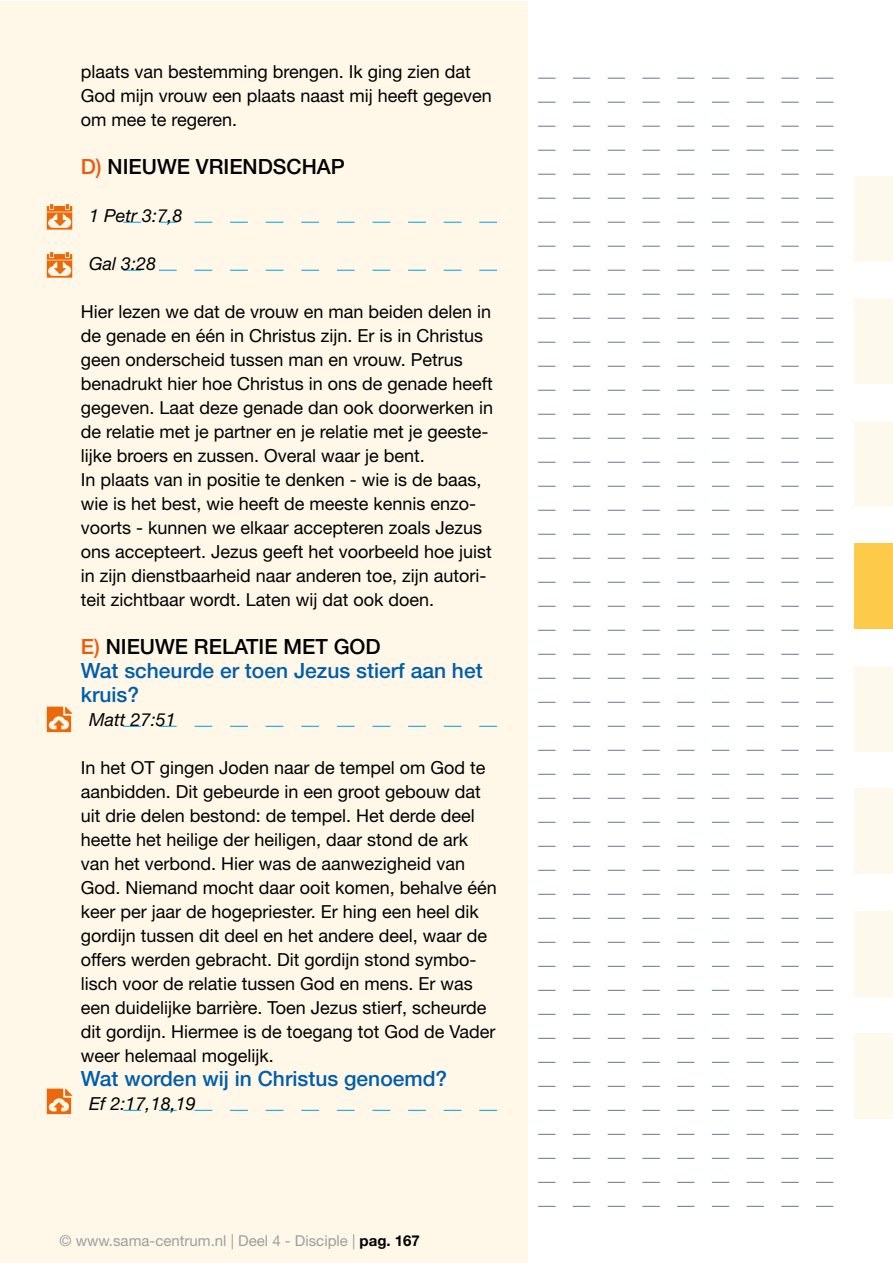
<style>
.page{position:relative;width:893px;height:1263px;background:#fff}
.page>*{position:absolute;margin:0;border:0;box-sizing:border-box;transform-origin:0 0}
.t1{font:500 21px/24px "Helvetica Neue LT";color:#005ea8}
.t2{font:500 21px "Helvetica Neue LT";color:#000}
.t3{font:18px/24px "Helvetica Neue LT";color:#000}
.t4{font:italic 18px "Helvetica Neue LT";color:#000}
.t5{font:15px "Helvetica Neue LT";color:#9c9e9f}
.s1{color:#e95d0f}
.s2{color:#000}
.s3{font-weight:700;color:#000}
</style>
<div class="page">
<svg style="left:527px;top:78px;width:306px;height:1px"></svg>
<svg style="left:527px;top:102px;width:306px;height:1px"></svg>
<svg style="left:527px;top:126px;width:306px;height:1px"></svg>
<svg style="left:527px;top:150px;width:306px;height:1px"></svg>
<svg style="left:527px;top:174px;width:306px;height:1px"></svg>
<svg style="left:527px;top:198px;width:306px;height:1px"></svg>
<svg style="left:527px;top:222px;width:306px;height:1px"></svg>
<svg style="left:527px;top:246px;width:306px;height:1px"></svg>
<svg style="left:527px;top:270px;width:306px;height:1px"></svg>
<svg style="left:527px;top:294px;width:306px;height:1px"></svg>
<svg style="left:527px;top:318px;width:306px;height:1px"></svg>
<svg style="left:527px;top:342px;width:306px;height:1px"></svg>
<svg style="left:527px;top:366px;width:306px;height:1px"></svg>
<svg style="left:527px;top:390px;width:306px;height:1px"></svg>
<svg style="left:527px;top:414px;width:306px;height:1px"></svg>
<svg style="left:527px;top:438px;width:306px;height:1px"></svg>
<svg style="left:527px;top:462px;width:306px;height:1px"></svg>
<svg style="left:527px;top:486px;width:306px;height:1px"></svg>
<svg style="left:527px;top:510px;width:306px;height:1px"></svg>
<svg style="left:527px;top:534px;width:306px;height:1px"></svg>
<svg style="left:527px;top:558px;width:306px;height:1px"></svg>
<svg style="left:527px;top:582px;width:306px;height:1px"></svg>
<svg style="left:527px;top:606px;width:306px;height:1px"></svg>
<svg style="left:527px;top:630px;width:306px;height:1px"></svg>
<svg style="left:527px;top:654px;width:306px;height:1px"></svg>
<svg style="left:527px;top:678px;width:306px;height:1px"></svg>
<svg style="left:527px;top:702px;width:306px;height:1px"></svg>
<svg style="left:527px;top:726px;width:306px;height:1px"></svg>
<svg style="left:527px;top:750px;width:306px;height:1px"></svg>
<svg style="left:527px;top:774px;width:306px;height:1px"></svg>
<svg style="left:527px;top:798px;width:306px;height:1px"></svg>
<svg style="left:527px;top:822px;width:306px;height:1px"></svg>
<svg style="left:527px;top:846px;width:306px;height:1px"></svg>
<svg style="left:527px;top:870px;width:306px;height:1px"></svg>
<svg style="left:527px;top:894px;width:306px;height:1px"></svg>
<svg style="left:527px;top:918px;width:306px;height:1px"></svg>
<svg style="left:527px;top:942px;width:306px;height:1px"></svg>
<svg style="left:527px;top:966px;width:306px;height:1px"></svg>
<svg style="left:527px;top:990px;width:306px;height:1px"></svg>
<svg style="left:527px;top:1014px;width:306px;height:1px"></svg>
<svg style="left:527px;top:1038px;width:306px;height:1px"></svg>
<svg style="left:527px;top:1062px;width:306px;height:1px"></svg>
<svg style="left:527px;top:1086px;width:306px;height:1px"></svg>
<svg style="left:527px;top:1110px;width:306px;height:1px"></svg>
<svg style="left:527px;top:1134px;width:306px;height:1px"></svg>
<svg style="left:527px;top:1158px;width:306px;height:1px"></svg>
<svg style="left:527px;top:1182px;width:306px;height:1px"></svg>
<svg style="left:527px;top:1206px;width:306px;height:1px"></svg>
<div style="left:0;top:1px;width:527px;height:1262px;background:#fff8e9"></div>
<svg style="left:123px;top:222px;width:374px;height:1px"></svg>
<svg style="left:123px;top:270px;width:374px;height:1px"></svg>
<svg style="left:123px;top:726px;width:374px;height:1px"></svg>
<svg style="left:123px;top:1110px;width:374px;height:1px"></svg>
<svg style="left:47px;top:204px;width:25px;height:26px"></svg>
<svg style="left:47px;top:707px;width:25px;height:25px"></svg>
<svg style="left:47px;top:1089px;width:25px;height:25px"></svg>
<svg style="left:47px;top:252px;width:25px;height:26px"></svg>
<div style="left:855px;top:176px;width:37px;height:85px;background:#fef9ed"></div>
<div style="left:855px;top:299px;width:37px;height:85px;background:#fef9ed"></div>
<div style="left:855px;top:421px;width:37px;height:85px;background:#fef9ed"></div>
<div style="left:855px;top:666px;width:37px;height:85px;background:#fef9ed"></div>
<div style="left:855px;top:789px;width:37px;height:85px;background:#fef9ed"></div>
<div style="left:855px;top:911px;width:37px;height:85px;background:#fef9ed"></div>
<div style="left:855px;top:1034px;width:37px;height:85px;background:#fef9ed"></div>
<div style="left:855px;top:544px;width:37px;height:85px;background:#fdca49"></div>
<p class="t3" style="left:81px;top:59px;width:413px">plaats van bestemming brengen. Ik ging zien dat<br>God mijn vrouw een plaats naast mij heeft gegeven om mee te regeren.</p>
<p class="t2" style="left:81px;top:154px;width:266px"><span class="s1">D)</span> NIEUWE VRIENDSCHAP</p>
<p class="t4" style="left:89px;top:205px;width:95px">1 Petr 3:7,8</p>
<p class="t4" style="left:89px;top:253px;width:69px">Gal 3:28</p>
<p class="t3" style="left:81px;top:299px;width:414px">Hier lezen we dat de vrouw en man beiden delen in de genade en één in Christus zijn. Er is in Christus geen onderscheid tussen man en vrouw. Petrus benadrukt hier hoe Christus in ons de genade heeft gegeven. Laat deze genade dan ook doorwerken in de relatie met je partner en je relatie met je geeste&shy;lijke broers en zussen. Overal waar je bent.<br>In plaats van in positie te denken - wie is de baas, wie is het best, wie heeft de meeste kennis enzo&shy;voorts - kunnen we elkaar accepteren zoals Jezus ons accepteert. Jezus geeft het voorbeeld hoe juist in zijn dienstbaarheid naar anderen toe, zijn autori&shy;teit zichtbaar wordt. Laten wij dat ook doen.</p>
<p class="t1" style="left:81px;top:634px;width:403px"><span class="s1">E)</span> <span class="s2">NIEUWE RELATIE MET GOD<br></span>Wat scheurde er toen Jezus stierf aan het kruis?</p>
<p class="t4" style="left:89px;top:709px;width:88px">Matt 27:51</p>
<p class="t3" style="left:81px;top:755px;width:418px">In het OT gingen Joden naar de tempel om God te aanbidden. Dit gebeurde in een groot gebouw dat uit drie delen bestond: de tempel. Het derde deel heette het heilige der heiligen, daar stond de ark van het verbond. Hier was de aanwezigheid van God. Niemand mocht daar ooit komen, behalve één keer per jaar de hogepriester. Er hing een heel dik gordijn tussen dit deel en het andere deel, waar de offers werden gebracht. Dit gordijn stond symbo&shy;lisch voor de relatie tussen God en mens. Er was een duidelijke barrière. Toen Jezus stierf, scheurde dit gordijn. Hiermee is de toegang tot God de Vader weer helemaal mogelijk.</p>
<p class="t1" style="left:81px;top:1066px;width:368px">Wat worden wij in Christus genoemd?</p>
<p class="t4" style="left:89px;top:1093px;width:108px">Ef 2:17,18,19</p>
<p class="t5" style="left:60px;top:1231px;width:362px">© www.sama-centrum.nl | Deel 4 - Disciple | <span class="s3">pag. 167</span></p>
</div>
